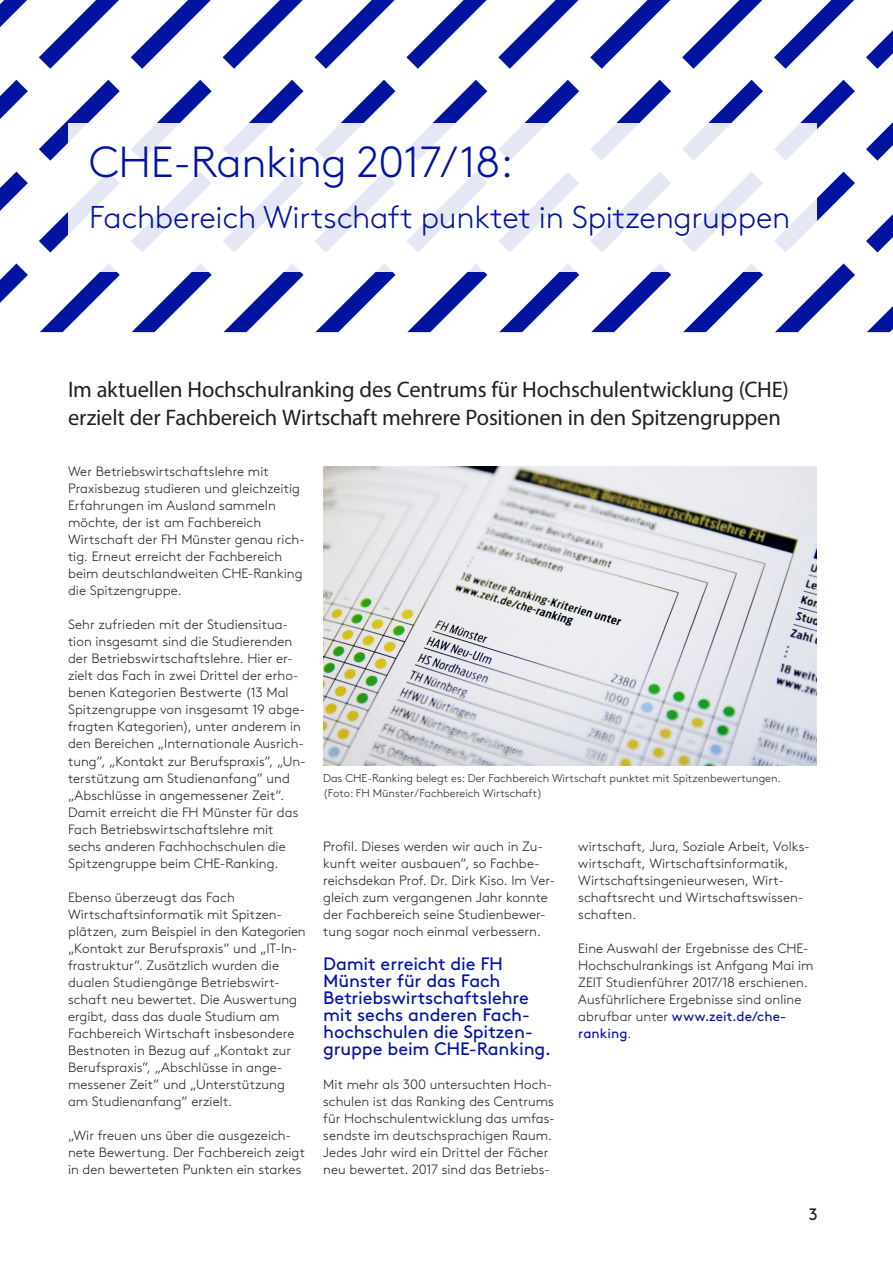
<style>
.page{position:relative;width:893px;height:1263px;background:#fff}
.page>*{position:absolute;margin:0;border:0;box-sizing:border-box;transform-origin:0 0}
.t1{font:300 43.5px "Brown Pro";letter-spacing:-.01em;color:#0014a0}
.t2{font:300 31.5px "Brown Pro";letter-spacing:-.01em;color:#0014a0}
.t3{font:22.5px/28.5px "Myriad Pro";letter-spacing:-.01em;color:#231f20}
.t4{font:18px/17px "Brown Pro";letter-spacing:-.01em;color:#0014a0}
.t5{font:16.5px "Brown Pro";color:#231f20}
.t6{font:300 13.5px/17px "Brown Pro";letter-spacing:.005em;color:#231f20}
.t7{font:300 11.25px/14.7px "Brown Pro";color:#231f20}
.s1{font-weight:400;color:#0014a0}
</style>
<div class="page">
<svg style="left:866px;top:30px;width:27px;height:39px"></svg>
<svg style="left:866px;top:122px;width:27px;height:39px"></svg>
<svg style="left:866px;top:214px;width:27px;height:38px"></svg>
<svg style="left:867px;top:306px;width:26px;height:26px"></svg>
<svg style="left:682px;top:0;width:80px;height:69px"></svg>
<svg style="left:708px;top:80px;width:55px;height:43px"></svg>
<svg style="left:683px;top:272px;width:80px;height:60px"></svg>
<svg style="left:590px;top:0;width:80px;height:69px"></svg>
<svg style="left:616px;top:80px;width:55px;height:43px"></svg>
<svg style="left:591px;top:272px;width:80px;height:60px"></svg>
<svg style="left:498px;top:0;width:80px;height:69px"></svg>
<svg style="left:524px;top:80px;width:55px;height:43px"></svg>
<svg style="left:499px;top:272px;width:80px;height:60px"></svg>
<svg style="left:406px;top:0;width:81px;height:69px"></svg>
<svg style="left:432px;top:80px;width:55px;height:43px"></svg>
<svg style="left:407px;top:272px;width:80px;height:60px"></svg>
<svg style="left:774px;top:0;width:80px;height:69px"></svg>
<svg style="left:800px;top:80px;width:55px;height:50px"></svg>
<svg style="left:816px;top:172px;width:39px;height:50px"></svg>
<svg style="left:775px;top:263px;width:80px;height:69px"></svg>
<svg style="left:223px;top:0;width:80px;height:69px"></svg>
<svg style="left:249px;top:80px;width:55px;height:43px"></svg>
<svg style="left:224px;top:272px;width:80px;height:60px"></svg>
<svg style="left:39px;top:0;width:80px;height:69px"></svg>
<svg style="left:39px;top:80px;width:81px;height:81px"></svg>
<svg style="left:39px;top:212px;width:29px;height:41px"></svg>
<svg style="left:40px;top:272px;width:80px;height:60px"></svg>
<svg style="left:0;top:0;width:27px;height:27px"></svg>
<svg style="left:0;top:80px;width:28px;height:39px"></svg>
<svg style="left:0;top:172px;width:28px;height:39px"></svg>
<svg style="left:0;top:263px;width:28px;height:40px"></svg>
<svg style="left:315px;top:0;width:80px;height:69px"></svg>
<svg style="left:341px;top:80px;width:54px;height:43px"></svg>
<svg style="left:315px;top:272px;width:81px;height:60px"></svg>
<svg style="left:131px;top:0;width:80px;height:69px"></svg>
<svg style="left:157px;top:80px;width:55px;height:43px"></svg>
<svg style="left:132px;top:272px;width:80px;height:60px"></svg>
<img style="left:323px;top:466px;width:493px;height:299px">
<svg style="left:68px;top:123px;width:748px;height:149px"></svg>
<h1 class="t1" style="left:89px;top:130px;width:425px">CHE-Ranking 2017/18:</h1>
<h2 class="t2" style="left:89px;top:194px;width:702px">Fachbereich Wirtschaft punktet in Spitzengruppen</h2>
<h3 class="t3" style="left:68px;top:375px;width:722px">Im aktuellen Hochschulranking des Centrums für Hochschulentwicklung (CHE) erzielt der Fachbereich Wirtschaft mehrere Positionen in den Spitzengruppen</h3>
<p class="t6" style="left:68px;top:462px;width:238px">Wer Betriebswirtschaftslehre mit Praxisbezug studieren und gleichzeitig Erfahrungen im Ausland sammeln möchte, der ist am Fachbereich Wirtschaft der FH Münster genau rich&shy;tig. Erneut erreicht der Fachbereich beim deutschlandweiten CHE-Ranking die Spitzengruppe.</p>
<p class="t6" style="left:68px;top:615px;width:239px">Sehr zufrieden mit der Studiensitua&shy;tion insgesamt sind die Studierenden der Betriebswirtschaftslehre. Hier er&shy;zielt das Fach in zwei Drittel der erho&shy;benen Kategorien Bestwerte (13 Mal Spitzengruppe von insgesamt 19 abge&shy;fragten Kategorien), unter anderem in den Bereichen „Internationale Ausrich&shy;tung”, „Kontakt zur Berufspraxis”, „Un&shy;terstützung am Studienanfang” und „Abschlüsse in angemessener Zeit”.<br>Damit erreicht die FH Münster für das Fach Betriebswirtschaftslehre mit sechs anderen Fachhochschulen die Spitzengruppe beim CHE-Ranking.</p>
<p class="t6" style="left:68px;top:887px;width:239px">Ebenso überzeugt das Fach Wirtschaftsinformatik mit Spitzen&shy;plätzen, zum Beispiel in den Kategorien „Kontakt zur Berufspraxis” und „IT-In&shy;frastruktur”. Zusätzlich wurden die dualen Studiengänge Betriebswirt&shy;schaft neu bewertet. Die Auswertung ergibt, dass das duale Studium am Fachbereich Wirtschaft insbesondere Bestnoten in Bezug auf „Kontakt zur Berufspraxis”, „Abschlüsse in ange&shy;messener Zeit” und „Unterstützung am Studienanfang” erzielt.</p>
<p class="t6" style="left:68px;top:1126px;width:239px">„Wir freuen uns über die ausgezeich&shy;nete Bewertung. Der Fachbereich zeigt in den bewerteten Punkten ein starkes</p>
<p class="t7" style="left:323px;top:770px;width:459px">Das CHE-Ranking belegt es: Der Fachbereich Wirtschaft punktet mit Spitzenbewertungen. (Foto: FH Münster/Fachbereich Wirtschaft)</p>
<p class="t6" style="left:323px;top:836px;width:233px">Profil. Dieses werden wir auch in Zu&shy;kunft weiter ausbauen”, so Fachbe&shy;reichsdekan Prof. Dr. Dirk Kiso. Im Ver&shy;gleich zum vergangenen Jahr konnte der Fachbereich seine Studienbewer&shy;tung sogar noch einmal verbessern.</p>
<h3 class="t4" style="left:323px;top:953px;width:229px">Damit erreicht die FH<br>Münster für das Fach<br>Betriebswirtschaftslehre mit sechs anderen Fach&shy;hochschulen die Spitzen&shy;gruppe beim CHE-Ranking.</h3>
<p class="t6" style="left:323px;top:1074px;width:233px">Mit mehr als 300 untersuchten Hoch&shy;schulen ist das Ranking des Centrums für Hochschulentwicklung das umfas&shy;sendste im deutschsprachigen Raum.<br>Jedes Jahr wird ein Drittel der Fächer neu bewertet. 2017 sind das Betriebs-</p>
<p class="t6" style="left:578px;top:836px;width:231px">wirtschaft, Jura, Soziale Arbeit, Volks&shy;wirtschaft, Wirtschaftsinformatik, Wirtschaftsingenieurwesen, Wirt&shy;schaftsrecht und Wirtschaftswissen&shy;schaften.</p>
<p class="t6" style="left:578px;top:938px;width:237px">Eine Auswahl der Ergebnisse des CHE-Hochschulrankings ist Anfgang Mai im ZEIT Studienführer 2017/18 erschienen.<br>Ausführlichere Ergebnisse sind online abrufbar unter <span class="s1">www.zeit.de/che&shy;ranking</span>.</p>
<p class="t5" style="left:809px;top:1202px;width:10px">3</p>
</div>
